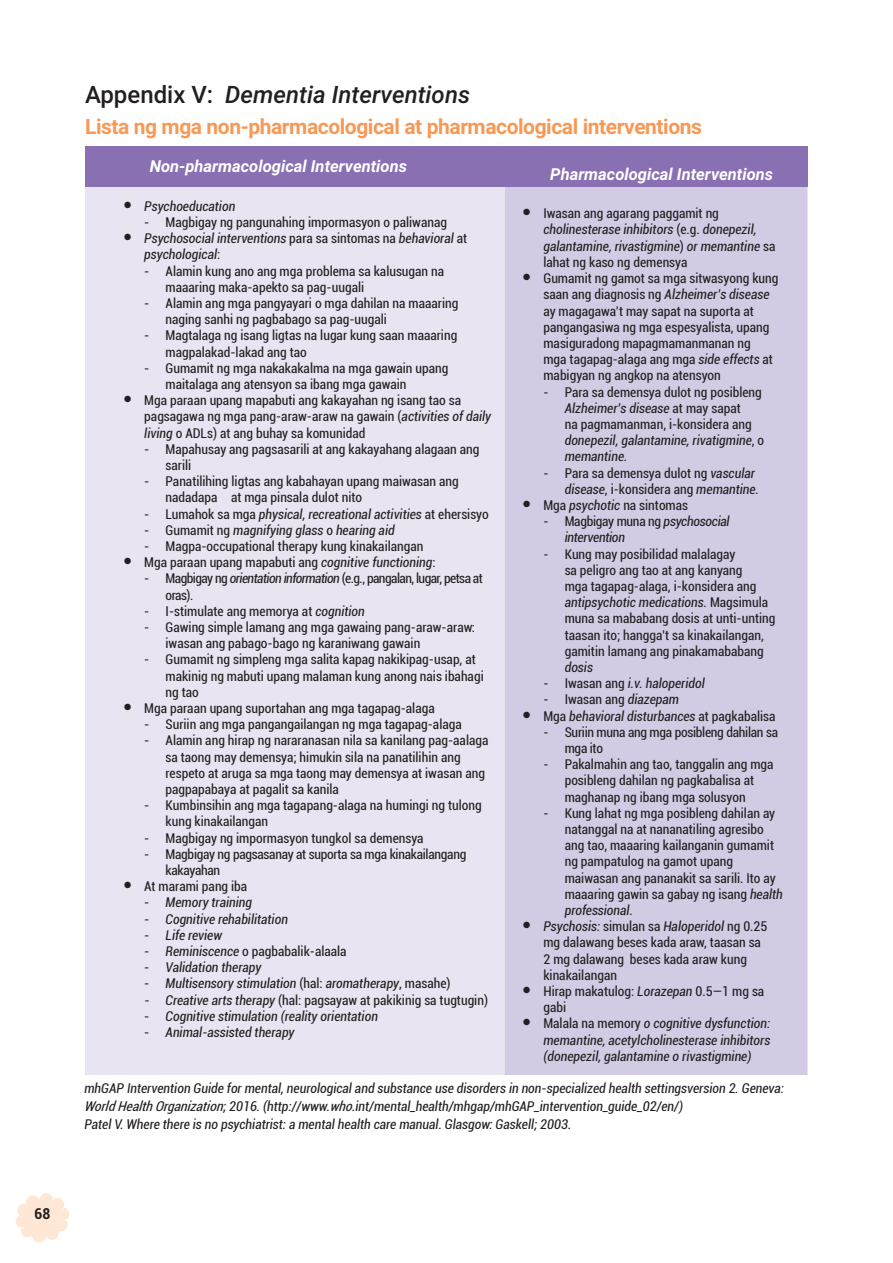
<style>
.page{position:relative;width:893px;height:1263px;background:#fff}
.page>*{position:absolute;margin:0;border:0;box-sizing:border-box;transform-origin:0 0}
.CHAPTER_HEADER{font:italic 500 24px "Roboto";color:#231f20}
.CHAPTER_SUB_TOPIC{font:700 21px "Roboto";letter-spacing:-.02em;color:#f79955}
.TABLE_TTITLE{font:italic 700 16.5px "Roboto";color:#fff}
.t1{font:700 condensed 15px "Roboto";color:#231f20}
.TABLE_BULLETS_NARROW{font:condensed 13.5px/16.2px "Roboto";color:#231f20}
.TABLE_TEXT_SMALL{font:italic condensed 13.5px/16.2px "Roboto";color:#231f20}
.TABLE_BULLETS_NARROW-2{font:italic condensed 13.5px "Roboto";color:#231f20}
.TABLE_BULLETS_NARROW-3{font:condensed 13.5px/16.2px "Roboto";letter-spacing:-.02em;color:#231f20}
.TABLE_BULLETS_NARROW-4{font:condensed 13.5px/16.2px "Roboto";letter-spacing:-.04em;color:#231f20}
.TABLE_BULLETS_NARROW-5{font:italic condensed 13.5px/16.2px "Roboto";letter-spacing:-.02em;color:#231f20}
.s1{font-style:normal}
.s2{font-style:italic}
</style>
<div class="page">
<svg style="left:15px;top:1193px;width:55px;height:50px"></svg>
<div style="left:85px;top:146px;width:723px;height:929px;background:#e8e4f1"></div>
<div style="left:506px;top:153px;width:301px;height:922px;background:#d3cbe4"></div>
<div style="left:85px;top:146px;width:723px;height:41px;background:#8970b2"></div>
<p class="t1" style="left:35px;top:1203px;width:17px">68</p>
<p class="CHAPTER_HEADER" style="left:85px;top:78px;width:387px"><span class="s1">Appendix V:</span> Dementia Interventions</p>
<p class="CHAPTER_SUB_TOPIC" style="left:85px;top:112px;width:618px">Lista ng mga non-pharmacological at pharmacological interventions</p>
<p class="TABLE_TTITLE" style="left:150px;top:155px;width:259px">Non-pharmacological Interventions</p>
<p class="TABLE_TTITLE" style="left:550px;top:162px;width:224px">Pharmacological Interventions</p>
<p class="TABLE_TEXT_SMALL" style="left:144px;top:197px;width:92px">Psychoeducation</p>
<p class="TABLE_BULLETS_NARROW" style="left:144px;top:214px;width:304px">- Magbigay ng pangunahing impormasyon o paliwanag</p>
<p class="TABLE_TEXT_SMALL" style="left:144px;top:230px;width:324px">Psychosocial interventions <span class="s1">para sa sintomas na</span> behavioral <span class="s1">at </span>psychological<span class="s1">:</span></p>
<p class="TABLE_BULLETS_NARROW" style="left:166px;top:262px;width:280px;text-indent:-21px">- Alamin kung ano ang mga problema sa kalusugan na maaaring maka-apekto sa pag-uugali</p>
<p class="TABLE_BULLETS_NARROW" style="left:166px;top:295px;width:294px;text-indent:-21px">- Alamin ang mga pangyayari o mga dahilan na maaaring naging sanhi ng pagbabago sa pag-uugali</p>
<p class="TABLE_BULLETS_NARROW" style="left:166px;top:327px;width:293px;text-indent:-21px">- Magtalaga ng isang ligtas na lugar kung saan maaaring magpalakad-lakad ang tao</p>
<p class="TABLE_BULLETS_NARROW" style="left:166px;top:359px;width:284px;text-indent:-21px">- Gumamit ng mga nakakakalma na mga gawain upang maitalaga ang atensyon sa ibang mga gawain</p>
<p class="TABLE_BULLETS_NARROW" style="left:144px;top:392px;width:348px">Mga paraan upang mapabuti ang kakayahan ng isang tao sa pagsagawa ng mga pang-araw-araw na gawain (<span class="s2">activities of daily living</span> o ADLs) at ang buhay sa komunidad</p>
<p class="TABLE_BULLETS_NARROW" style="left:166px;top:440px;width:315px;text-indent:-21px">- Mapahusay ang pagsasarili at ang kakayahang alagaan ang sarili</p>
<p class="TABLE_BULLETS_NARROW" style="left:166px;top:473px;width:295px;text-indent:-21px">- Panatilihing ligtas ang kabahayan upang maiwasan ang nadadapa at mga pinsala dulot nito</p>
<p class="TABLE_BULLETS_NARROW-2" style="left:144px;top:504px;width:346px"><span class="s1">- Lumahok sa mga</span> physical, recreational activities <span class="s1">at ehersisyo</span></p>
<p class="TABLE_BULLETS_NARROW-2" style="left:144px;top:521px;width:252px"><span class="s1">- Gumamit ng</span> magnifying glass <span class="s1">o</span> hearing aid</p>
<p class="TABLE_BULLETS_NARROW" style="left:144px;top:538px;width:281px">- Magpa-occupational therapy kung kinakailangan</p>
<p class="TABLE_BULLETS_NARROW" style="left:144px;top:554px;width:293px">Mga paraan upang mapabuti ang <span class="s2">cognitive functioning</span>:</p>
<p class="TABLE_BULLETS_NARROW-4" style="left:166px;top:570px;width:319px;text-indent:-21px">- Magbigay ng <span class="s2">orientation information</span> (e.g., pangalan, lugar, petsa at oras).</p>
<p class="TABLE_BULLETS_NARROW" style="left:144px;top:602px;width:222px">- I-stimulate ang memorya at <span class="s2">cognition</span></p>
<p class="TABLE_BULLETS_NARROW" style="left:166px;top:619px;width:311px;text-indent:-21px">- Gawing simple lamang ang mga gawaing pang-araw-araw: iwasan ang pabago-bago ng karaniwang gawain</p>
<p class="TABLE_BULLETS_NARROW" style="left:166px;top:651px;width:320px;text-indent:-21px">- Gumamit ng simpleng mga salita kapag nakikipag-usap, at makinig ng mabuti upang malaman kung anong nais ibahagi ng tao</p>
<p class="TABLE_BULLETS_NARROW" style="left:144px;top:700px;width:292px">Mga paraan upang suportahan ang mga tagapag-alaga</p>
<p class="TABLE_BULLETS_NARROW" style="left:144px;top:716px;width:319px">- Suriin ang mga pangangailangan ng mga tagapag-alaga</p>
<p class="TABLE_BULLETS_NARROW" style="left:166px;top:732px;width:324px;text-indent:-43px">● - Alamin ang hirap ng nararanasan nila sa kanilang pag-aalaga sa taong may demensya; himukin sila na panatilihin ang respeto at aruga sa mga taong may demensya at iwasan ang pagpapabaya at pagalit sa kanila</p>
<p class="TABLE_BULLETS_NARROW" style="left:166px;top:797px;width:318px;text-indent:-21px">- Kumbinsihin ang mga tagapang-alaga na humingi ng tulong kung kinakailangan</p>
<p class="TABLE_BULLETS_NARROW" style="left:123px;top:829px;width:302px">● - Magbigay ng impormasyon tungkol sa demensya</p>
<p class="TABLE_BULLETS_NARROW-3" style="left:166px;top:845px;width:302px;text-indent:-43px">● - Magbigay ng pagsasanay at suporta sa mga kinakailangang kakayahan</p>
<p class="TABLE_BULLETS_NARROW" style="left:144px;top:878px;width:105px">At marami pang iba</p>
<p class="TABLE_BULLETS_NARROW-2" style="left:144px;top:893px;width:109px"><span class="s1">-</span> Memory training</p>
<p class="TABLE_BULLETS_NARROW-2" style="left:144px;top:909px;width:145px">- Cognitive rehabilitation</p>
<p class="TABLE_BULLETS_NARROW-2" style="left:144px;top:926px;width:79px">- Life review</p>
<p class="TABLE_BULLETS_NARROW" style="left:144px;top:943px;width:204px"><span class="s2">- Reminiscence</span> o pagbabalik-alaala</p>
<p class="TABLE_BULLETS_NARROW-2" style="left:144px;top:958px;width:119px"><span class="s1">-</span> Validation therapy</p>
<p class="TABLE_BULLETS_NARROW-2" style="left:144px;top:974px;width:308px"><span class="s1">-</span> Multisensory stimulation <span class="s1">(hal:</span> aromatherapy<span class="s1">, masahe)</span></p>
<p class="TABLE_BULLETS_NARROW" style="left:144px;top:991px;width:345px">●- <span class="s2">Creative arts therapy</span> (hal: pagsayaw at pakikinig sa tugtugin)</p>
<p class="TABLE_BULLETS_NARROW-2" style="left:144px;top:1007px;width:235px"><span class="s1">-</span> Cognitive stimulation (reality orientation</p>
<p class="TABLE_BULLETS_NARROW-2" style="left:144px;top:1023px;width:152px"><span class="s1">-</span> Animal-assisted therapy</p>
<p class="TABLE_TEXT_SMALL" style="left:543px;top:205px;width:234px"><span class="s1">Iwasan ang agarang paggamit ng </span>cholinesterase inhibitors <span class="s1">(e.g.</span> donepezil, galantamine, rivastigmine<span class="s1">)</span> or memantine <span class="s1">sa lahat ng kaso ng demensya</span></p>
<p class="TABLE_BULLETS_NARROW" style="left:543px;top:270px;width:236px">Gumamit ng gamot sa mga sitwasyong kung saan ang diagnosis ng <span class="s2">Alzheimer’s disease </span>ay magagawa’t may sapat na suporta at pangangasiwa ng mga espesyalista, upang masiguradong mapagmamanmanan ng<br>mga tagapag-alaga ang mga <span class="s2">side effects</span> at mabigyan ng angkop na atensyon</p>
<p class="TABLE_BULLETS_NARROW" style="left:565px;top:383px;width:201px;text-indent:-21px">- Para sa demensya dulot ng posibleng<br><span class="s2">Alzheimer’s disease</span> at may sapat<br>na pagmamanman, i-konsidera ang <span class="s2">donepezil, galantamine, rivatigmine</span>, o <span class="s2">memantine.</span></p>
<p class="TABLE_BULLETS_NARROW" style="left:565px;top:464px;width:196px;text-indent:-21px">- Para sa demensya dulot ng <span class="s2">vascular disease</span>, i-konsidera ang <span class="s2">memantine.</span></p>
<p class="TABLE_BULLETS_NARROW" style="left:543px;top:497px;width:146px">Mga <span class="s2">psychotic</span> na sintomas</p>
<p class="TABLE_BULLETS_NARROW-5" style="left:565px;top:513px;width:166px;text-indent:-21px"><span class="s1">- Magbigay muna ng</span> psychosocial intervention</p>
<p class="TABLE_BULLETS_NARROW" style="left:565px;top:545px;width:212px;text-indent:-21px">- Kung may posibilidad malalagay<br>sa peligro ang tao at ang kanyang<br>mga tagapag-alaga, i-konsidera ang <span class="s2">antipsychotic medications.</span> Magsimula muna sa mababang dosis at unti-unting taasan ito; hangga’t sa kinakailangan, gamitin lamang ang pinakamababang <span class="s2">dosis</span></p>
<p class="TABLE_BULLETS_NARROW-2" style="left:543px;top:674px;width:163px"><span class="s1">- Iwasan ang</span> i.v. haloperidol</p>
<p class="TABLE_BULLETS_NARROW" style="left:543px;top:691px;width:137px">- Iwasan ang <span class="s2">diazepam</span></p>
<p class="TABLE_TEXT_SMALL" style="left:543px;top:707px;width:234px"><span class="s1">Mga</span> behavioral disturbances <span class="s1">at pagkabalisa</span></p>
<p class="TABLE_BULLETS_NARROW-3" style="left:565px;top:723px;width:215px;text-indent:-21px">- Suriin muna ang mga posibleng dahilan sa mga ito</p>
<p class="TABLE_BULLETS_NARROW" style="left:543px;top:756px;width:232px;text-align:center">- Pakalmahin ang tao, tanggalin ang mga posibleng dahilan ng pagkabalisa at maghanap ng ibang mga solusyon</p>
<p class="TABLE_BULLETS_NARROW" style="left:565px;top:804px;width:220px;text-indent:-21px">- Kung lahat ng mga posibleng dahilan ay natanggal na at nananatiling agresibo ang tao, maaaring kailanganin gumamit ng pampatulog na gamot upang maiwasan ang pananakit sa sarili. Ito ay maaaring gawin sa gabay ng isang <span class="s2">health professional.</span></p>
<p class="TABLE_BULLETS_NARROW" style="left:543px;top:918px;width:226px"><span class="s2">Psychosis:</span> simulan sa <span class="s2">Haloperidol</span> ng 0.25 mg dalawang beses kada araw, taasan sa<br>2 mg dalawang beses kada araw kung kinakailangan</p>
<p class="TABLE_BULLETS_NARROW" style="left:543px;top:983px;width:222px">Hirap makatulog: <span class="s2">Lorazepan</span> 0.5—1 mg sa gabi</p>
<p class="TABLE_TEXT_SMALL" style="left:543px;top:1015px;width:228px;text-align:justify"><span class="s1">Malala na memory</span> o cognitive dysfunction: memantine, acetylcholinesterase inhibitors (donepezil, galantamine o rivastigmine)</p>
<p class="TABLE_TEXT_SMALL" style="left:84px;top:1078px;width:701px;line-height:18px">mhGAP Intervention Guide for mental, neurological and substance use disorders in non-specialized health settingsversion 2. Geneva:<br>World Health Organization; 2016. (http://www.who.int/mental_health/mhgap/mhGAP_intervention_guide_02/en/)</p>
<p class="TABLE_TEXT_SMALL" style="left:84px;top:1115px;width:488px">Patel V. Where there is no psychiatrist: a mental health care manual. Glasgow: Gaskell; 2003.</p>
</div>
